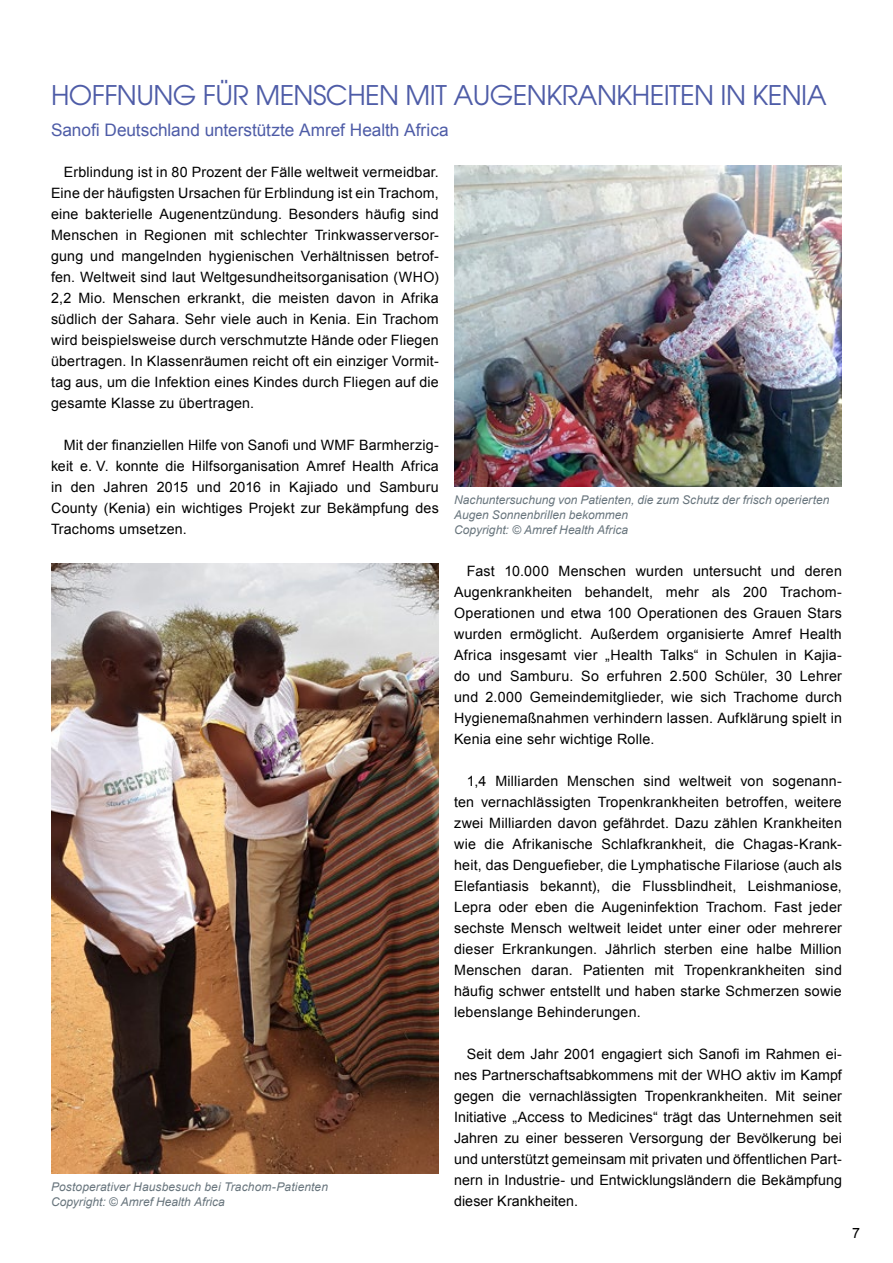
<style>
.page{position:relative;width:893px;height:1263px;background:#fff}
.page>*{position:absolute;margin:0;border:0;box-sizing:border-box;transform-origin:0 0}
.t1{font:27px "Avant Garde";letter-spacing:-.02em;color:#4e5ca7}
.t2{font:17.25px "Arial";letter-spacing:-.005em;color:#4e5ca7}
.t3{font:14.25px/21px "Arial";letter-spacing:.015em;color:#000;text-align:justify}
.t4{font:italic 12px/15px "Arial";letter-spacing:.005em;color:#68757d}
</style>
<div class="page">
<img style="left:51px;top:564px;width:388px;height:610px">
<img style="left:454px;top:166px;width:388px;height:321px">
<h1 class="t1" style="left:51px;top:78px;width:777px">HOFFNUNG FÜR MENSCHEN MIT AUGENKRANKHEITEN IN KENIA</h1>
<p class="t2" style="left:51px;top:118px;width:399px">Sanofi Deutschland unterstützte Amref Health Africa</p>
<p class="t3" style="left:51px;top:162px;width:389px;text-indent:13px">Erblindung ist in 80 Prozent der Fälle weltweit vermeidbar.<br>Eine der häufigsten Ursachen für Erblindung ist ein Trachom, eine bakterielle Augenentzündung. Besonders häufig sind Menschen in Regionen mit schlechter Trinkwasserversor&shy;gung und mangelnden hygienischen Verhältnissen betrof&shy;fen. Weltweit sind laut Weltgesundheitsorganisation (WHO)<br>2,2 Mio. Menschen erkrankt, die meisten davon in Afrika südlich der Sahara. Sehr viele auch in Kenia. Ein Trachom wird beispielsweise durch verschmutzte Hände oder Fliegen übertragen. In Klassenräumen reicht oft ein einziger Vormit&shy;tag aus, um die Infektion eines Kindes durch Fliegen auf die gesamte Klasse zu übertragen.</p>
<p class="t3" style="left:51px;top:435px;width:389px;text-indent:13px">Mit der finanziellen Hilfe von Sanofi und WMF Barmherzig&shy;keit e. V. konnte die Hilfsorganisation Amref Health Africa in den Jahren 2015 und 2016 in Kajiado und Samburu County (Kenia) ein wichtiges Projekt zur Bekämpfung des Trachoms umsetzen.</p>
<p class="t3" style="left:454px;top:561px;width:389px;text-indent:13px">Fast 10.000 Menschen wurden untersucht und deren Augenkrankheiten behandelt, mehr als 200 Trachom-Operationen und etwa 100 Operationen des Grauen Stars wurden ermöglicht. Außerdem organisierte Amref Health Africa insgesamt vier „Health Talks“ in Schulen in Kajia&shy;do und Samburu. So erfuhren 2.500 Schüler, 30 Lehrer und 2.000 Gemeindemitglieder, wie sich Trachome durch Hygienemaßnahmen verhindern lassen. Aufklärung spielt in Kenia eine sehr wichtige Rolle.</p>
<p class="t3" style="left:454px;top:771px;width:389px;text-indent:13px">1,4 Milliarden Menschen sind weltweit von sogenann&shy;ten vernachlässigten Tropenkrankheiten betroffen, weitere zwei Milliarden davon gefährdet. Dazu zählen Krankheiten wie die Afrikanische Schlafkrankheit, die Chagas-Krank&shy;heit, das Denguefieber, die Lymphatische Filariose (auch als Elefantiasis bekannt), die Flussblindheit, Leishmaniose, Lepra oder eben die Augeninfektion Trachom. Fast jeder sechste Mensch weltweit leidet unter einer oder mehrerer dieser Erkrankungen. Jährlich sterben eine halbe Million Menschen daran. Patienten mit Tropenkrankheiten sind häufig schwer entstellt und haben starke Schmerzen sowie lebenslange Behinderungen.</p>
<p class="t3" style="left:454px;top:1044px;width:389px;text-indent:13px">Seit dem Jahr 2001 engagiert sich Sanofi im Rahmen ei&shy;nes Partnerschaftsabkommens mit der WHO aktiv im Kampf gegen die vernachlässigten Tropenkrankheiten. Mit seiner Initiative „Access to Medicines“ trägt das Unternehmen seit Jahren zu einer besseren Versorgung der Bevölkerung bei und unterstützt gemeinsam mit privaten und öffentlichen Part&shy;nern in Industrie- und Entwicklungsländern die Bekämpfung dieser Krankheiten.</p>
<p class="t4" style="left:454px;top:492px;width:377px">Nachuntersuchung von Patienten, die zum Schutz der frisch operierten<br>Augen Sonnenbrillen bekommen<br>Copyright: © Amref Health Africa</p>
<p class="t4" style="left:51px;top:1179px;width:278px">Postoperativer Hausbesuch bei Trachom-Patienten<br>Copyright: © Amref Health Africa</p>
<p class="t3" style="left:852px;top:1222px;width:9px">7</p>
</div>
